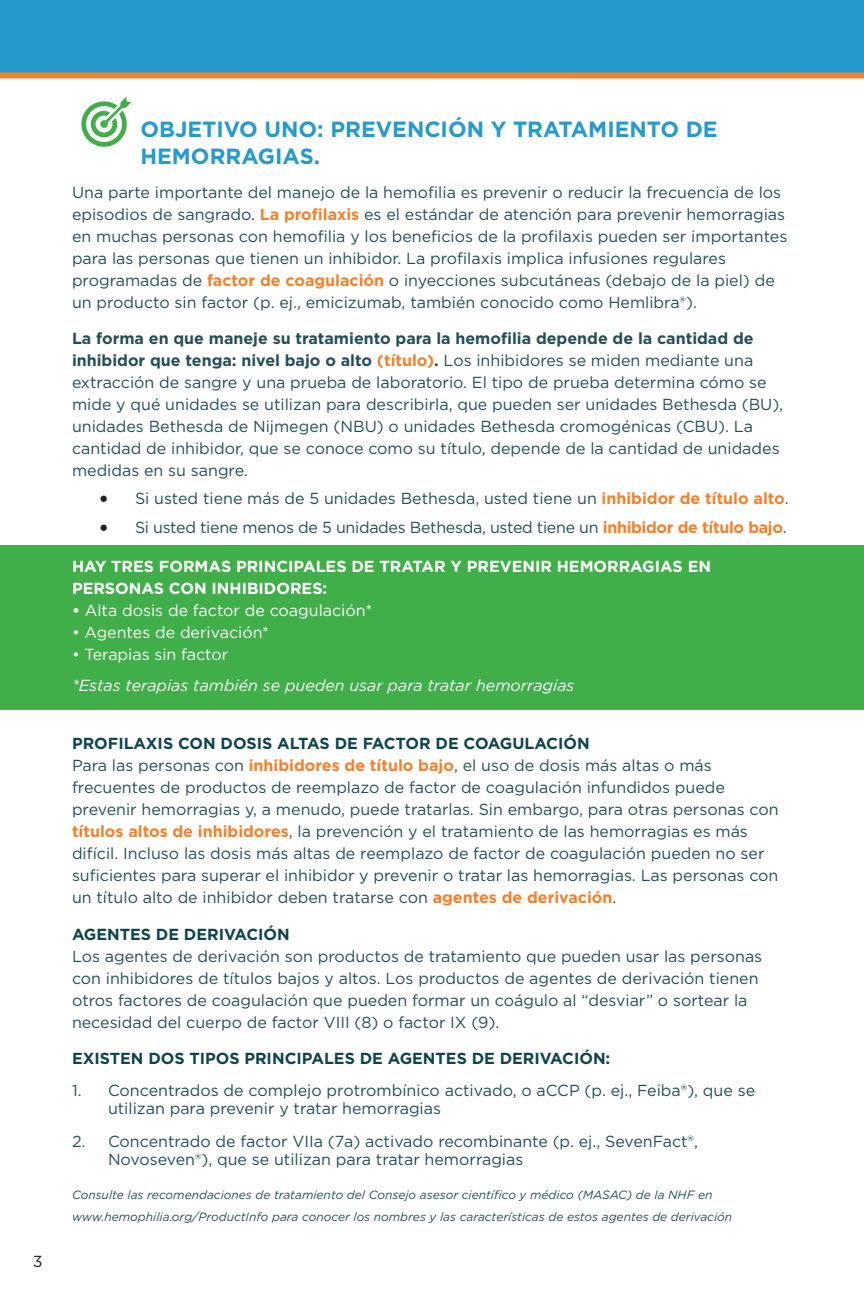
<style>
.page{position:relative;width:864px;height:1296px;background:#fff}
.page>*{position:absolute;margin:0;border:0;box-sizing:border-box;transform-origin:0 0}
.t1{font:700 22px/26.4px "Gotham";color:#2699cd}
.t2{font:16px/22px "Gotham";color:#244e58}
.t3{font:700 16px/22px "Gotham";color:#fff}
.t4{font:16px "Gotham";letter-spacing:-.02em;color:#244e58}
.t5{font:16px "Gotham";color:#fff}
.t6{font:italic 16px "Gotham";color:#fff}
.t7{font:700 16px "Gotham";color:#0f444d}
.t8{font:16px "Gotham";color:#231f20}
.t9{font:italic 12px/22px "Gotham";color:#244e58}
.s1{font-weight:700;color:#f4802b}
.s2{font-weight:700}
.s3{font-family:"Minion Pro";font-size:24px;color:#231f20}
.s4{font-weight:700;color:#0f444d}
</style>
<div class="page">
<svg style="left:81px;top:97px;width:50px;height:50px"></svg>
<div style="left:0;top:545px;width:864px;height:165px;background:#40ae49"></div>
<div style="left:0;top:0;width:864px;height:76px;background:#2699cd"></div>
<div style="left:0;top:72px;width:864px;height:7px;background:#f4802b"></div>
<p class="t8" style="left:33px;top:1251px;width:11px">3</p>
<p class="t1" style="left:140px;top:116px;width:579px">OBJETIVO UNO: PREVENCIÓN Y TRATAMIENTO DE<br>HEMORRAGIAS.</p>
<p class="t2" style="left:72px;top:181px;width:717px">Una parte importante del manejo de la hemofilia es prevenir o reducir la frecuencia de los episodios de sangrado. <span class="s1">La profilaxis</span> es el estándar de atención para prevenir hemorragias en muchas personas con hemofilia y los beneficios de la profilaxis pueden ser importantes para las personas que tienen un inhibidor. La profilaxis implica infusiones regulares programadas de <span class="s1">factor de coagulación</span> o inyecciones subcutáneas (debajo de la piel) de un producto sin factor (p. ej., emicizumab, también conocido como Hemlibra®).</p>
<p class="t2" style="left:72px;top:327px;width:713px"><span class="s2">La forma en que maneje su tratamiento para la hemofilia depende de la cantidad de inhibidor que tenga: nivel bajo o alto</span> <span class="s1">(título)</span><span class="s2">.</span> Los inhibidores se miden mediante una extracción de sangre y una prueba de laboratorio. El tipo de prueba determina cómo se mide y qué unidades se utilizan para describirla, que pueden ser unidades Bethesda (BU), unidades Bethesda de Nijmegen (NBU) o unidades Bethesda cromogénicas (CBU). La cantidad de inhibidor, que se conoce como su título, depende de la cantidad de unidades medidas en su sangre.</p>
<p class="t2" style="left:99px;top:487px;width:691px"><span class="s3">•</span> Si usted tiene más de 5 unidades Bethesda, usted tiene un <span class="s1">inhibidor de título alto</span>.</p>
<p class="t4" style="left:99px;top:517px;width:689px"><span class="s3">•</span> Si usted tiene menos de 5 unidades Bethesda, usted tiene un <span class="s1">inhibidor de título bajo</span>.</p>
<p class="t3" style="left:72px;top:555px;width:641px">HAY TRES FORMAS PRINCIPALES DE TRATAR Y PREVENIR HEMORRAGIAS EN<br>PERSONAS CON INHIBIDORES:</p>
<p class="t5" style="left:72px;top:600px;width:302px"><span class="s2">•</span> Alta dosis de factor de coagulación*</p>
<p class="t5" style="left:72px;top:622px;width:199px">• Agentes de derivación*</p>
<p class="t5" style="left:72px;top:644px;width:158px">• Terapias sin factor</p>
<p class="t6" style="left:72px;top:675px;width:504px">*Estas terapias también se pueden usar para tratar hemorragias</p>
<p class="t2" style="left:72px;top:732px;width:708px"><span class="s4">PROFILAXIS CON DOSIS ALTAS DE FACTOR DE COAGULACIÓN<br></span>Para las personas con <span class="s1">inhibidores de título bajo</span>, el uso de dosis más altas o más frecuentes de productos de reemplazo de factor de coagulación infundidos puede prevenir hemorragias y, a menudo, puede tratarlas. Sin embargo, para otras personas con <span class="s1">títulos altos de inhibidores</span>, la prevención y el tratamiento de las hemorragias es más difícil. Incluso las dosis más altas de reemplazo de factor de coagulación pueden no ser suficientes para superar el inhibidor y prevenir o tratar las hemorragias. Las personas con un título alto de inhibidor deben tratarse con <span class="s1">agentes de derivación</span>.</p>
<p class="t2" style="left:72px;top:923px;width:692px"><span class="s4">AGENTES DE DERIVACIÓN<br></span>Los agentes de derivación son productos de tratamiento que pueden usar las personas con inhibidores de títulos bajos y altos. Los productos de agentes de derivación tienen otros factores de coagulación que pueden formar un coágulo al “desviar” o sortear la necesidad del cuerpo de factor VIII (8) o factor IX (9).</p>
<p class="t7" style="left:72px;top:1048px;width:540px">EXISTEN DOS TIPOS PRINCIPALES DE AGENTES DE DERIVACIÓN:</p>
<p class="t2" style="left:108px;top:1081px;width:649px;line-height:18px;text-indent:-36px">1. Concentrados de complejo protrombínico activado, o aCCP (p. ej., Feiba®), que se utilizan para prevenir y tratar hemorragias</p>
<p class="t2" style="left:108px;top:1132px;width:592px;line-height:18px;text-indent:-36px">2. Concentrado de factor VIIa (7a) activado recombinante (p. ej., SevenFact®,<br>Novoseven®), que se utilizan para tratar hemorragias</p>
<p class="t9" style="left:72px;top:1184px;width:662px">Consulte las recomendaciones de tratamiento del Consejo asesor científico y médico (MASAC) de la NHF en www.hemophilia.org/ProductInfo para conocer los nombres y las características de estos agentes de derivación</p>
</div>
